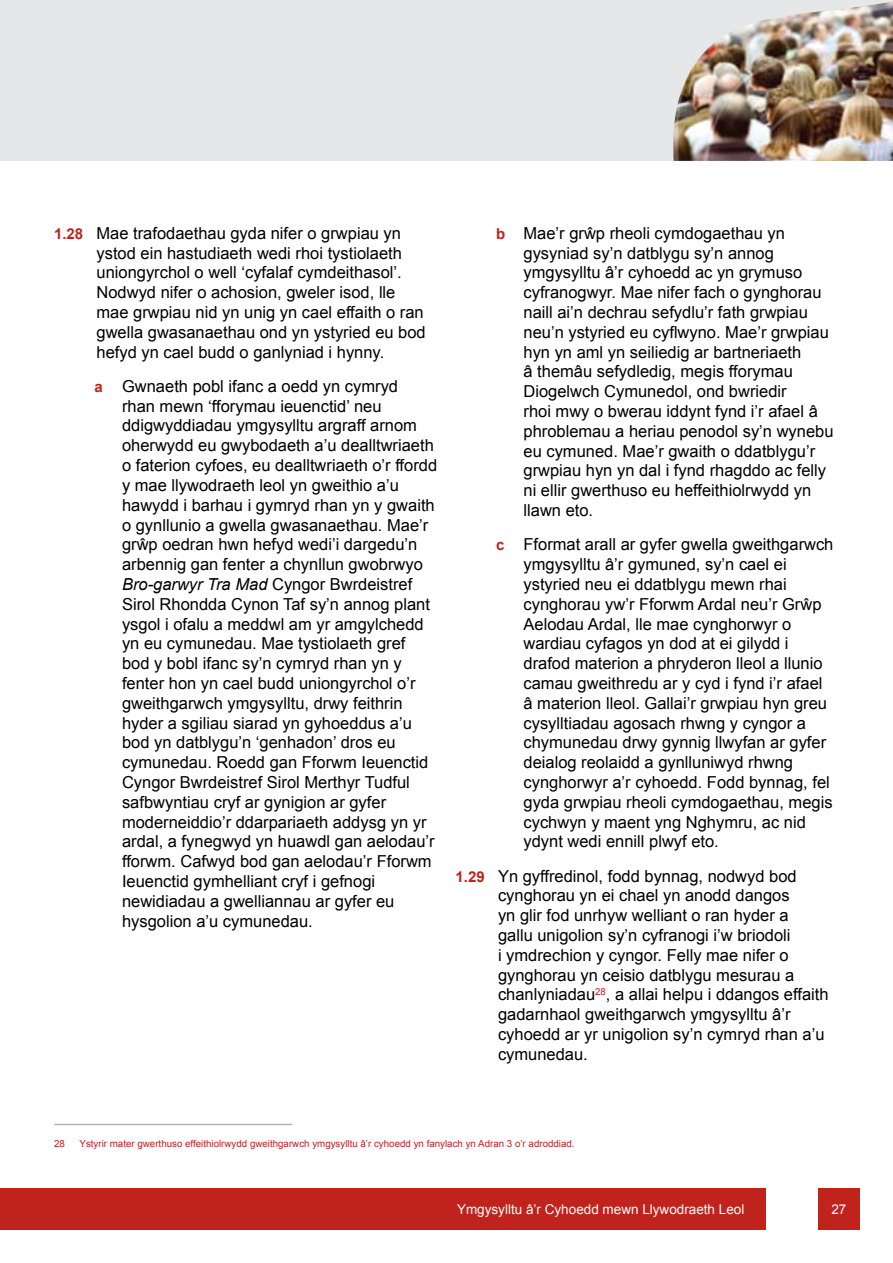
<style>
.page{position:relative;width:893px;height:1263px;background:#fff}
.page>*{position:absolute;margin:0;border:0;box-sizing:border-box;transform-origin:0 0}
.t1{font:16.5px/19.8px "Arial";color:#000}
.t2{font:13.5px "Arial";color:#fff}
.t3{font:9.75px "Arial";color:#bf231b}
.s1{font-weight:700;font-size:15px;color:#bf231b}
.s2{font-style:italic}
</style>
<div class="page">
<div style="left:0;top:0;width:893px;height:161px;background:#e6e7e8"></div>
<div style="left:0;top:1188px;width:766px;height:41px;background:#bf231b"></div>
<div style="left:818px;top:1188px;width:41px;height:41px;background:#bf231b"></div>
<img style="left:673px;top:1px;width:220px;height:160px">
<hr style="left:54px;top:1124px;width:238px;height:1px;background:#000">
<p class="t1" style="left:97px;top:223px;width:331px;text-indent:-43px"><span class="s1">1.28</span> Mae trafodaethau gyda nifer o grwpiau yn ystod ein hastudiaeth wedi rhoi tystiolaeth uniongyrchol o well ‘cyfalaf cymdeithasol’.<br>Nodwyd nifer o achosion, gweler isod, lle mae grwpiau nid yn unig yn cael effaith o ran gwella gwasanaethau ond yn ystyried eu bod hefyd yn cael budd o ganlyniad i hynny.</p>
<p class="t1" style="left:122px;top:376px;width:317px;text-indent:-28px"><span class="s1">a</span> Gwnaeth pobl ifanc a oedd yn cymryd<br>rhan mewn ‘fforymau ieuenctid’ neu ddigwyddiadau ymgysylltu argraff arnom oherwydd eu gwybodaeth a’u dealltwriaeth o faterion cyfoes, eu dealltwriaeth o’r ffordd y mae llywodraeth leol yn gweithio a’u hawydd i barhau i gymryd rhan yn y gwaith o gynllunio a gwella gwasanaethau. Mae’r grŵp oedran hwn hefyd wedi’i dargedu’n arbennig gan fenter a chynllun gwobrwyo <span class="s2">Bro-garwyr Tra Mad</span> Cyngor Bwrdeistref Sirol Rhondda Cynon Taf sy’n annog plant ysgol i ofalu a meddwl am yr amgylchedd yn eu cymunedau. Mae tystiolaeth gref<br>bod y bobl ifanc sy’n cymryd rhan yn y fenter hon yn cael budd uniongyrchol o’r gweithgarwch ymgysylltu, drwy feithrin hyder a sgiliau siarad yn gyhoeddus a’u bod yn datblygu’n ‘genhadon’ dros eu cymunedau. Roedd gan Fforwm Ieuenctid Cyngor Bwrdeistref Sirol Merthyr Tudful safbwyntiau cryf ar gynigion ar gyfer moderneiddio’r ddarpariaeth addysg yn yr ardal, a fynegwyd yn huawdl gan aelodau’r fforwm. Cafwyd bod gan aelodau’r Fforwm Ieuenctid gymhelliant cryf i gefnogi newidiadau a gwelliannau ar gyfer eu hysgolion a’u cymunedau.</p>
<p class="t1" style="left:523px;top:223px;width:311px;text-indent:-28px"><span class="s1">b</span> Mae’r grŵp rheoli cymdogaethau yn gysyniad sy’n datblygu sy’n annog ymgysylltu â’r cyhoedd ac yn grymuso cyfranogwyr. Mae nifer fach o gynghorau naill ai’n dechrau sefydlu’r fath grwpiau neu’n ystyried eu cyflwyno. Mae’r grwpiau hyn yn aml yn seiliedig ar bartneriaeth<br>â themâu sefydledig, megis fforymau Diogelwch Cymunedol, ond bwriedir<br>rhoi mwy o bwerau iddynt fynd i’r afael â phroblemau a heriau penodol sy’n wynebu eu cymuned. Mae’r gwaith o ddatblygu’r grwpiau hyn yn dal i fynd rhagddo ac felly ni ellir gwerthuso eu heffeithiolrwydd yn llawn eto.</p>
<p class="t1" style="left:523px;top:535px;width:311px;text-indent:-28px"><span class="s1">c</span> Fformat arall ar gyfer gwella gweithgarwch ymgysylltu â’r gymuned, sy’n cael ei ystyried neu ei ddatblygu mewn rhai cynghorau yw’r Fforwm Ardal neu’r Grŵp Aelodau Ardal, lle mae cynghorwyr o wardiau cyfagos yn dod at ei gilydd i drafod materion a phryderon lleol a llunio camau gweithredu ar y cyd i fynd i’r afael â materion lleol. Gallai’r grwpiau hyn greu cysylltiadau agosach rhwng y cyngor a chymunedau drwy gynnig llwyfan ar gyfer deialog reolaidd a gynlluniwyd rhwng cynghorwyr a’r cyhoedd. Fodd bynnag, fel gyda grwpiau rheoli cymdogaethau, megis cychwyn y maent yng Nghymru, ac nid ydynt wedi ennill plwyf eto.</p>
<p class="t1" style="left:498px;top:866px;width:332px;text-indent:-43px"><span class="s1">1.29</span> Yn gyffredinol, fodd bynnag, nodwyd bod cynghorau yn ei chael yn anodd dangos<br>yn glir fod unrhyw welliant o ran hyder a<br>gallu unigolion sy’n cyfranogi i’w briodoli<br>i ymdrechion y cyngor. Felly mae nifer o gynghorau yn ceisio datblygu mesurau a chanlyniadau<sup>28</sup>, a allai helpu i ddangos effaith gadarnhaol gweithgarwch ymgysylltu â’r cyhoedd ar yr unigolion sy’n cymryd rhan a’u cymunedau.</p>
<p class="t3" style="left:54px;top:1137px;width:12px">28</p>
<p class="t3" style="left:80px;top:1137px;width:497px">Ystyrir mater gwerthuso effeithiolrwydd gweithgarwch ymgysylltu â’r cyhoedd yn fanylach yn Adran 3 o’r adroddiad.</p>
<p class="t2" style="left:457px;top:1200px;width:289px">Ymgysylltu â’r Cyhoedd mewn Llywodraeth Leol</p>
<p class="t2" style="left:831px;top:1200px;width:17px">27</p>
</div>
